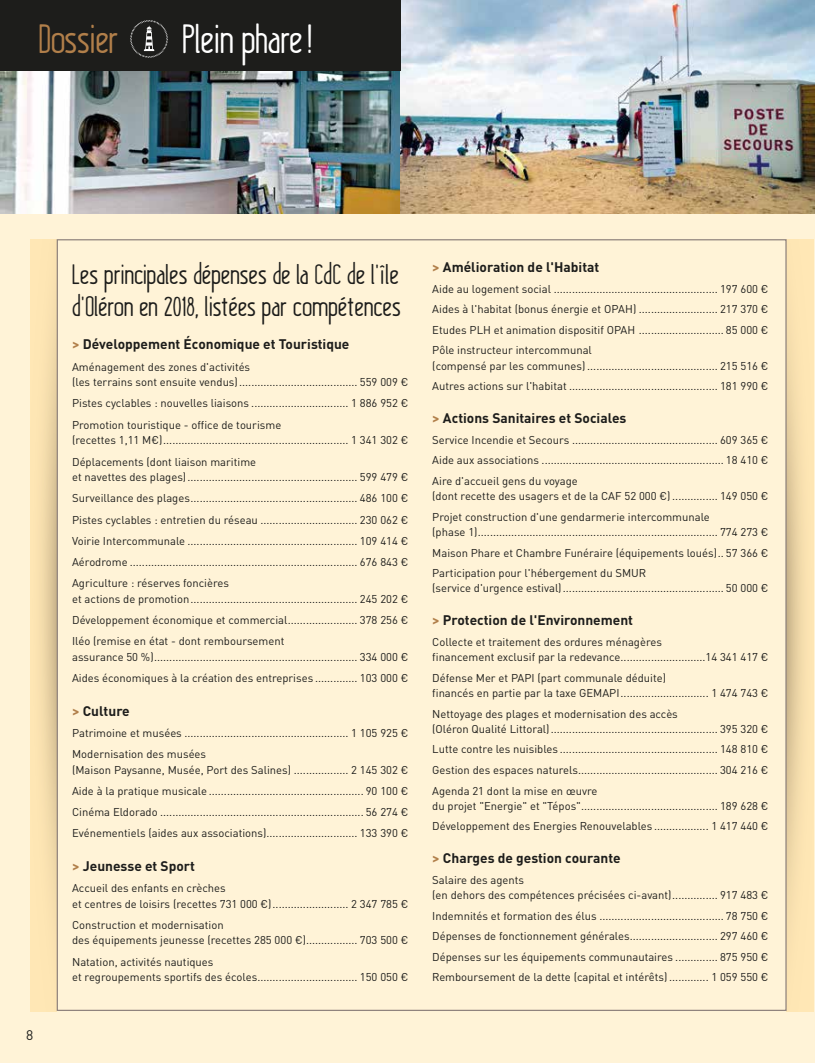
<style>
.page{position:relative;width:815px;height:1063px;background:#fff3d7}
.page>*{position:absolute;margin:0;border:0;box-sizing:border-box;transform-origin:0 0}
.t1{font:40px "Kraftstoff";color:#fff}
.t2{font:40px "Kraftstoff";color:#b17f4a}
.t3{font:27.5px/32px "Kraftstoff";letter-spacing:.01em;color:#1d1d1b}
.t4{font:700 13.75px "DINOT";color:#1d1d1b}
.t5{font:13.75px "DINOT";color:#1d1d1b}
.t6{font:11.25px/20.5px "DINOT";color:#1d1d1b}
.s1{color:#b17f4a}
</style>
<div class="page">
<img style="left:0;top:71px;width:400px;height:143px">
<img style="left:400px;top:0;width:415px;height:214px">
<svg style="left:787px;top:239px;width:26px;height:772px;background:#f4dcac"></svg>
<svg style="left:30px;top:239px;width:27px;height:772px;background:#f3dcac"></svg>
<div style="left:0;top:0;width:400px;height:71px;background:#1d1d1b"></div>
<svg style="left:130px;top:20px;width:38px;height:38px"></svg>
<h1 class="t2" style="left:39px;top:14px;width:81px">Dossier</h1>
<h1 class="t1" style="left:183px;top:14px;width:131px">Plein phare!</h1>
<p class="t5" style="left:26px;top:1027px;width:9px">8</p>
<h2 class="t3" style="left:72px;top:259px;width:330px">Les principales dépenses de la CdC de l’île d’Oléron en 2018, listées par compétences</h2>
<p class="t4" style="left:72px;top:335px;width:279px"><span class="s1">&gt;</span> Développement Économique et Touristique</p>
<p class="t6" style="left:72px;top:358px;width:338px;line-height:15.8px">Aménagement des zones d'activités<br>(les terrains sont ensuite vendus)....................................... 559 009 €</p>
<p class="t6" style="left:72px;top:393px;width:338px;line-height:21.1px">Pistes cyclables : nouvelles liaisons ................................ 1 886 952 €<br>Promotion touristique - office de tourisme</p>
<p class="t6" style="left:72px;top:430px;width:338px;line-height:21.1px">(recettes 1,11 M€)............................................................. 1 341 302 €<br>Déplacements (dont liaison maritime</p>
<p class="t6" style="left:72px;top:466px;width:338px;line-height:21.1px;text-align:justify">et navettes des plages)........................................................ 599 479 € Surveillance des plages....................................................... 486 100 € Pistes cyclables : entretien du réseau ................................ 230 062 € Voirie Intercommunale ........................................................ 109 414 € Aérodrome ........................................................................... 676 843 € Agriculture : réserves foncières</p>
<p class="t6" style="left:72px;top:588px;width:338px;line-height:21.1px;text-align:justify">et actions de promotion....................................................... 245 202 € Développement économique et commercial....................... 378 256 € Iléo (remise en état - dont remboursement</p>
<p class="t6" style="left:72px;top:646px;width:338px;line-height:21.1px">assurance 50 %)................................................................... 334 000 €<br>Aides économiques à la création des entreprises .............. 103 000 €</p>
<p class="t4" style="left:72px;top:702px;width:59px"><span class="s1">&gt;</span> Culture</p>
<p class="t6" style="left:72px;top:722px;width:338px;line-height:21.1px">Patrimoine et musées ...................................................... 1 105 925 €<br>Modernisation des musées</p>
<p class="t6" style="left:72px;top:759px;width:338px;line-height:21.1px;text-align:justify">(Maison Paysanne, Musée, Port des Salines) .................. 2 145 302 € Aide à la pratique musicale ................................................... 90 100 € Cinéma Eldorado ................................................................... 56 274 € Evénementiels (aides aux associations).............................. 133 390 €</p>
<p class="t4" style="left:72px;top:857px;width:124px"><span class="s1">&gt;</span> Jeunesse et Sport</p>
<p class="t6" style="left:72px;top:880px;width:338px;line-height:15.8px">Accueil des enfants en crèches<br>et centres de loisirs (recettes 731 000 €)......................... 2 347 785 €</p>
<p class="t6" style="left:72px;top:917px;width:338px;line-height:15.8px">Construction et modernisation<br>des équipements jeunesse (recettes 285 000 €)................. 703 500 €</p>
<p class="t6" style="left:72px;top:953px;width:338px;line-height:15.8px">Natation, activités nautiques<br>et regroupements sportifs des écoles................................. 150 050 €</p>
<p class="t4" style="left:432px;top:258px;width:169px"><span class="s1">&gt;</span> Amélioration de l'Habitat</p>
<p class="t6" style="left:432px;top:278px;width:338px;text-align:justify">Aide au logement social ...................................................... 197 600 € Aides à l'habitat (bonus énergie et OPAH) .......................... 217 370 € Etudes PLH et animation dispositif OPAH ............................ 85 000 € Pôle instructeur intercommunal</p>
<p class="t6" style="left:432px;top:355px;width:338px">(compensé par les communes) ........................................... 215 516 €<br>Autres actions sur l'habitat ................................................. 181 990 €</p>
<p class="t4" style="left:432px;top:409px;width:196px"><span class="s1">&gt;</span> Actions Sanitaires et Sociales</p>
<p class="t6" style="left:432px;top:429px;width:338px;text-align:justify">Service Incendie et Secours ................................................ 609 365 € Aide aux associations ............................................................ 18 410 € Aire d'accueil gens du voyage</p>
<p class="t6" style="left:432px;top:486px;width:338px">(dont recette des usagers et de la CAF 52 000 €) ............... 149 050 €<br>Projet construction d'une gendarmerie intercommunale</p>
<p class="t6" style="left:432px;top:521px;width:338px;text-align:justify">(phase 1)............................................................................... 774 273 € Maison Phare et Chambre Funéraire (équipements loués).. 57 366 € Participation pour l'hébergement du SMUR</p>
<p class="t6" style="left:432px;top:578px;width:338px">(service d'urgence estival)..................................................... 50 000 €</p>
<p class="t4" style="left:432px;top:612px;width:202px"><span class="s1">&gt;</span> Protection de l'Environnement</p>
<p class="t6" style="left:432px;top:634px;width:338px;line-height:15.2px">Collecte et traitement des ordures ménagères<br>financement exclusif par la redevance............................14 341 417 €</p>
<p class="t6" style="left:432px;top:670px;width:338px;line-height:15.2px">Défense Mer et PAPI (part communale déduite)<br>financés en partie par la taxe GEMAPI............................. 1 474 743 €</p>
<p class="t6" style="left:432px;top:706px;width:338px;line-height:15.2px">Nettoyage des plages et modernisation des accès<br>(Oléron Qualité Littoral)....................................................... 395 320 €</p>
<p class="t6" style="left:432px;top:739px;width:338px;text-align:justify">Lutte contre les nuisibles .................................................... 148 810 € Gestion des espaces naturels.............................................. 304 216 € Agenda 21 dont la mise en œuvre</p>
<p class="t6" style="left:432px;top:795px;width:338px">du projet "Energie" et "Tépos"............................................. 189 628 €<br>Développement des Energies Renouvelables .................. 1 417 440 €</p>
<p class="t4" style="left:432px;top:849px;width:190px"><span class="s1">&gt;</span> Charges de gestion courante</p>
<p class="t6" style="left:432px;top:872px;width:338px;line-height:15.2px">Salaire des agents<br>(en dehors des compétences précisées ci-avant)............... 917 483 €</p>
<p class="t6" style="left:432px;top:905px;width:338px;text-align:justify">Indemnités et formation des élus ......................................... 78 750 € Dépenses de fonctionnement générales............................. 297 460 € Dépenses sur les équipements communautaires .............. 875 950 € Remboursement de la dette (capital et intérêts) ............. 1 059 550 €</p>
</div>
